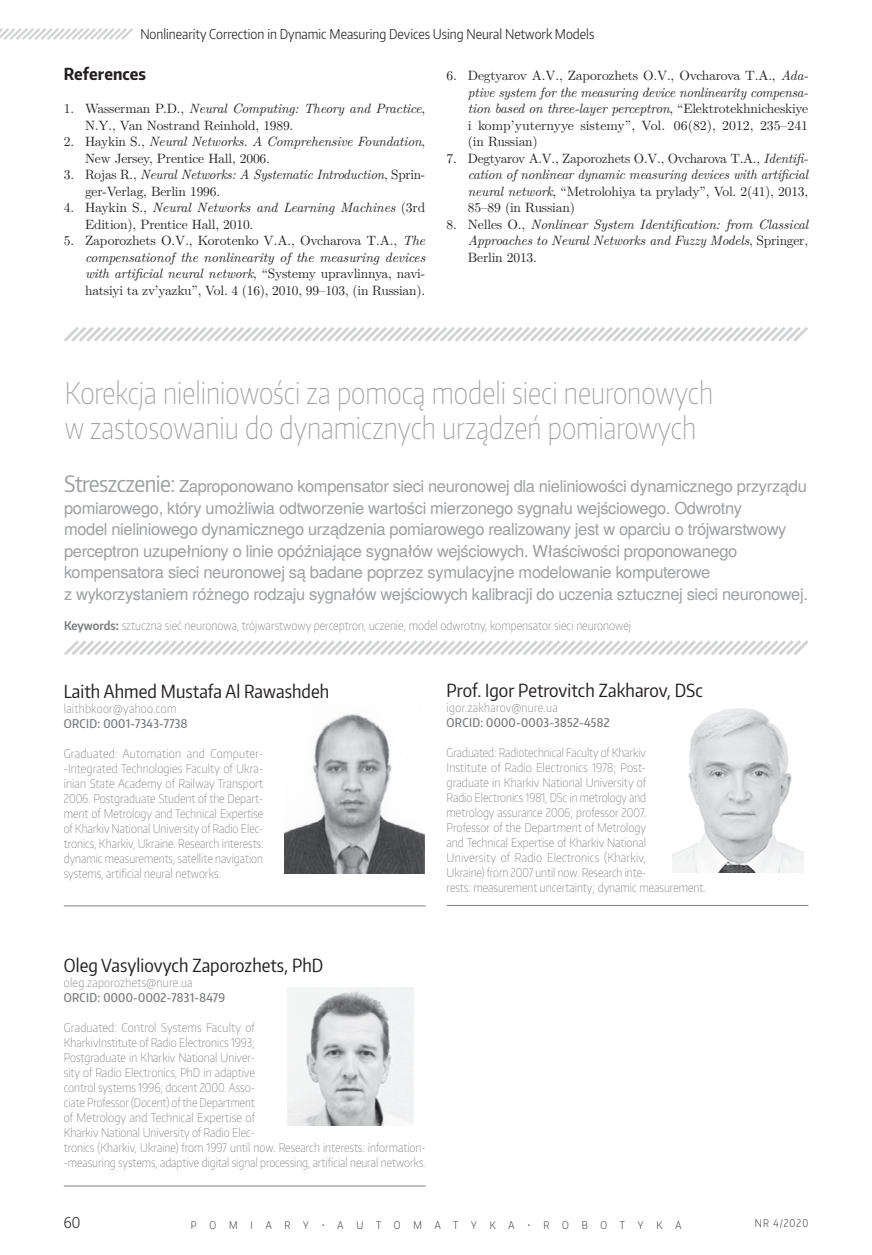
<style>
.page{position:relative;width:872px;height:1255px;background:#fff}
.page>*{position:absolute;margin:0;border:0;box-sizing:border-box;transform-origin:0 0}
.t1{font:100 30px/34.5px "Encode Sans Condensed";color:#9d9fa2;scale:.95 1}
.t2{font:18px "Encode Sans Condensed";letter-spacing:.005em;color:#231f20}
.t3{font:16.5px/21.5px "Te X Gyre Heros";letter-spacing:-.02em;color:#9d9fa2}
.t4{font:700 16.5px "Encode Sans Condensed";letter-spacing:.005em;color:#231f20}
.t5{font:300 15px "Encode Sans Condensed";color:#231f20}
.t6{font:13.5px/16.5px "LM Roman 10";letter-spacing:-.015em;color:#231f20}
.t7{font:italic 13.5px/16.5px "LM Roman 10";letter-spacing:-.015em;color:#231f20;text-align:justify}
.t8{font:300 13.5px "Encode Sans Condensed";color:#231f20}
.t9{font:100 12px/15px "Encode Sans Condensed";color:#76787b}
.t10{font:500 12px "Encode Sans Condensed";letter-spacing:.025em;color:#76787b}
.t11{font:100 12px "Encode Sans Condensed";letter-spacing:.025em;color:#76787b}
.t12{font:200 10.5px "Encode Sans Condensed";letter-spacing:1.225em;color:#231f20}
.s1{font-style:italic}
.s2{font-style:normal}
.s3{font-family:"Encode Sans Condensed";font-size:22.5px}
.s4{font-weight:600}
.s5{font-weight:700}
</style>
<div class="page">
<hr style="left:64px;top:905px;width:361px;height:1px;background:#808285">
<hr style="left:64px;top:1185px;width:361px;height:1px;background:#808285">
<hr style="left:446px;top:905px;width:362px;height:1px;background:#808285">
<img style="left:284px;top:713px;width:141px;height:160px">
<img style="left:287px;top:987px;width:127px;height:138px">
<img style="left:672px;top:708px;width:131px;height:164px">
<svg style="left:64px;top:640px;width:745px;height:15px"></svg>
<svg style="left:64px;top:327px;width:744px;height:15px"></svg>
<svg style="left:0;top:28px;width:133px;height:12px"></svg>
<p class="t8" style="left:140px;top:25px;width:455px">Nonlinearity Correction in Dynamic Measuring Devices Using Neural Network Models</p>
<h3 class="t4" style="left:64px;top:63px;width:84px">References</h3>
<p class="t6" style="left:85px;top:99px;width:342px;text-indent:-21px">1. Wasserman P.D., <span class="s1">Neural Computing: Theory and Practice</span>,<br>N.Y., Van Nostrand Reinhold, 1989.</p>
<p class="t6" style="left:85px;top:132px;width:342px;text-indent:-21px">2. Haykin S., <span class="s1">Neural Networks. A Comprehensive Foundation</span>,<br>New Jersey, Prentice Hall, 2006.</p>
<p class="t6" style="left:85px;top:165px;width:342px;text-indent:-21px">3. Rojas R., <span class="s1">Neural Networks: A Systematic Introduction</span>, Sprin&shy;ger-Verlag, Berlin 1996.</p>
<p class="t6" style="left:85px;top:198px;width:342px;text-indent:-21px">4. Haykin S., <span class="s1">Neural Networks and Learning Machines</span> (3rd<br>Edition), Prentice Hall, 2010.</p>
<p class="t6" style="left:85px;top:231px;width:342px;text-align:justify;text-indent:-21px">5. Zaporozhets O.V., Korotenko V.A., Ovcharova T.A., <span class="s1">The compensationof the nonlinearity of the measuring devices with artificial neural network</span>, “Systemy upravlinnya, navi&shy;hatsiyi ta zv’yazku”, Vol. 4 (16), 2010, 99–103, (in Russian).</p>
<p class="t6" style="left:468px;top:66px;width:342px;text-align:justify;text-indent:-21px">6. Degtyarov A.V., Zaporozhets O.V., Ovcharova T.A., <span class="s1">Ada&shy;ptive system for the measuring device nonlinearity compensa&shy;tion based on three-layer perceptron</span>, “Elektrotekhnicheskiye i komp’yuternyye sistemy”, Vol. 06(82), 2012, 235–241 (in Russian)</p>
<p class="t6" style="left:468px;top:149px;width:342px;text-align:justify;text-indent:-21px">7. Degtyarov A.V., Zaporozhets O.V., Ovcharova T.A., <span class="s1">Identifi&shy;cation of nonlinear dynamic measuring devices with artificial neural network</span>, “Metrolohiya ta prylady”, Vol. 2(41), 2013, 85–89 (in Russian)</p>
<p class="t7" style="left:468px;top:215px;width:342px;text-indent:-21px"><span class="s2">8. Nelles O.,</span> Nonlinear System Identification: from Classical Approaches to Neural Networks and Fuzzy Models<span class="s2">, Springer, Berlin 2013.</span></p>
<h1 class="t1" style="left:65px;top:374px;width:683px">Korekcja nieliniowości za pomocą modeli sieci neuronowych w zastosowaniu do dynamicznych urządzeń pomiarowych</h1>
<p class="t3" style="left:64px;top:474px;width:745px"><span class="s3">Streszczenie:</span> Zaproponowano kompensator sieci neuronowej dla nieliniowości dynamicznego przyrządu pomiarowego, który umożliwia odtworzenie wartości mierzonego sygnału wejściowego. Odwrotny<br>model nieliniowego dynamicznego urządzenia pomiarowego realizowany jest w oparciu o trójwarstwowy perceptron uzupełniony o linie opóźniające sygnałów wejściowych. Właściwości proponowanego kompensatora sieci neuronowej są badane poprzez symulacyjne modelowanie komputerowe<br>z wykorzystaniem różnego rodzaju sygnałów wejściowych kalibracji do uczenia sztucznej sieci neuronowej.</p>
<p class="t9" style="left:64px;top:617px;width:568px"><span class="s4">Keywords</span><span class="s5">:</span> sztuczna sieć neuronowa, trójwarstwowy perceptron, uczenie, model odwrotny, kompensator sieci neuronowej</p>
<h2 class="t2" style="left:64px;top:679px;width:267px">Laith Ahmed Mustafa Al Rawashdeh</h2>
<p class="t11" style="left:64px;top:700px;width:114px">laithbkoor@yahoo.com</p>
<p class="t10" style="left:64px;top:715px;width:125px">ORCID: 0001-7343-7738</p>
<p class="t9" style="left:64px;top:745px;width:201px;text-align:justify">Graduated: Automation and Computer--Integrated Technologies Faculty of Ukra&shy;inian State Academy of Railway Transport 2006. Postgraduate Student of the Depart&shy;ment of Metrology and Technical Expertise of Kharkiv National University of Radio Elec&shy;tronics, Kharkiv, Ukraine. Research interests: dynamic measurements, satellite navigation systems, artificial neural networks.</p>
<h2 class="t2" style="left:446px;top:678px;width:258px">Prof. Igor Petrovitch Zakharov, DSc</h2>
<p class="t11" style="left:446px;top:699px;width:112px">igor.zakharov@nure.ua</p>
<p class="t10" style="left:446px;top:714px;width:164px">ORCID: 0000-0003-3852-4582</p>
<p class="t9" style="left:446px;top:744px;width:261px">Graduated: Radiotechnical Faculty of Kharkiv<br>Institute of Radio Electronics 1978; Post-<br>graduate in Kharkiv National University of<br>Radio Electronics 1981, DSc in metrology and<br>metrology assurance 2006; professor 2007.<br>Professor of the Department of Metrology<br>and Technical Expertise of Kharkiv National<br>University of Radio Electronics (Kharkiv,<br>Ukraine) from 2007 until now. Research inte-<br>rests: measurement uncertainty; dynamic measurement.</p>
<h2 class="t2" style="left:64px;top:953px;width:261px">Oleg Vasyliovych Zaporozhets, PhD</h2>
<p class="t11" style="left:64px;top:974px;width:130px">oleg.zaporozhets@nure.ua</p>
<p class="t10" style="left:64px;top:989px;width:163px">ORCID: 0000-0002-7831-8479</p>
<p class="t9" style="left:64px;top:1019px;width:363px">Graduated: Control Systems Faculty of<br>KharkivInstitute of Radio Electronics 1993;<br>Postgraduate in Kharkiv National Univer-<br>sity of Radio Electronics, PhD in adaptive<br>control systems 1996; docent 2000. Asso-<br>ciate Professor (Docent) of the Department<br>of Metrology and Technical Expertise of<br>Kharkiv National University of Radio Elec-<br>tronics (Kharkiv, Ukraine) from 1997 until now. Research interests: information--measuring systems, adaptive digital signal processing, artificial neural networks.</p>
<p class="t5" style="left:64px;top:1212px;width:18px">60</p>
<p class="t12" style="left:191px;top:1217px;width:492px">POMIARY•AUTOMATYKA•ROBOTYKA</p>
<p class="t12" style="left:755px;top:1216px;width:55px">NR 4/2020</p>
</div>
